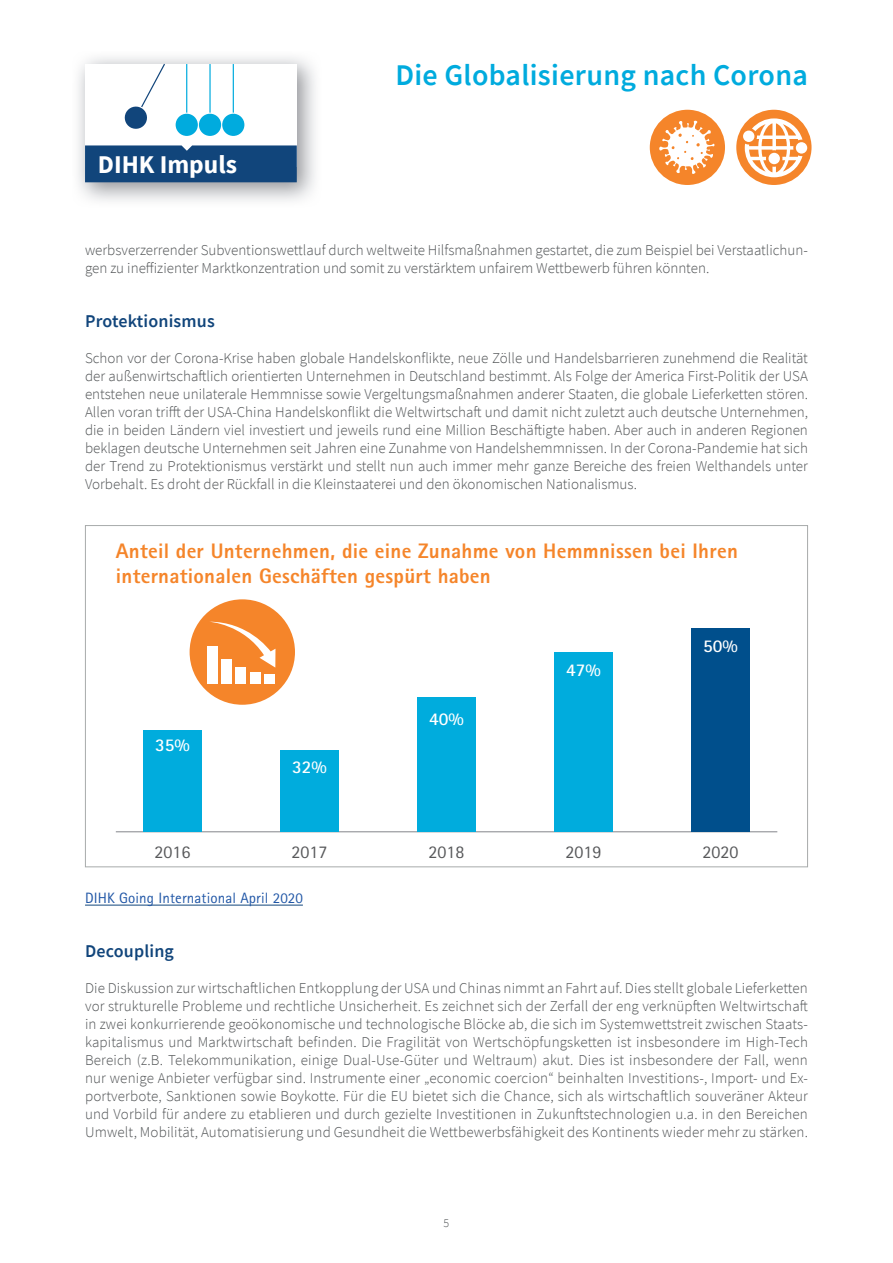
<style>
.page{position:relative;width:893px;height:1263px;background:#fff}
.page>*{position:absolute;margin:0;border:0;box-sizing:border-box;transform-origin:0 0}
.t1{font:600 30px "Source Sans Pro";letter-spacing:.01em;color:#00abde}
.t2{font:700 25.5px "Source Sans Pro";color:#fff}
.t3{font:800 21px/25.2px "Agfa Rotis Sans Serif";letter-spacing:.01em;color:#f5852a}
.t4{font:600 18px "Source Sans Pro";letter-spacing:.01em;color:#11457b}
.t5{font:18px "Agfa Rotis Sans Serif";color:#57585a}
.t6{font:700 18px "Agfa Rotis Sans Serif";letter-spacing:-.005em;color:#fff}
.t7{font:300 15px/18px "Source Sans Pro";color:#4f5254;text-align:justify}
.t8{font:15px "Agfa Rotis Sans Serif";letter-spacing:.01em;color:#2056a6}
.t9{font:300 12px "Source Sans Pro";color:#4f5254}
</style>
<div class="page">
<div style="left:650px;top:110px;width:75px;height:75px;background:#f5852a;border-radius:50%"></div>
<svg style="left:659px;top:121px;width:55px;height:53px"></svg>
<div style="left:736px;top:110px;width:75px;height:75px;background:#f5852a;border-radius:50%"></div>
<div style="left:743px;top:131px;width:11px;height:11px;background:#fff;border-radius:50%"></div>
<svg style="left:745px;top:118px;width:57px;height:59px"></svg>
<div style="left:768px;top:153px;width:12px;height:11px;background:#fff;border-radius:50%"></div>
<div style="left:796px;top:142px;width:11px;height:12px;background:#fff;border-radius:50%"></div>
<div style="left:85px;top:145px;width:212px;height:37px;background:#11457b"></div>
<svg style="left:176px;top:64px;width:68px;height:72px"></svg>
<svg style="left:124px;top:64px;width:41px;height:65px"></svg>
<hr style="left:85px;top:905px;width:218px;height:1px;background:#11457b">
<hr style="left:116px;top:831px;width:661px;height:1px;background:#a8a9ad">
<div style="left:190px;top:599px;width:105px;height:106px;background:#f5852a;border-radius:50%"></div>
<div style="left:264px;top:674px;width:11px;height:10px;background:#fff"></div>
<div style="left:250px;top:672px;width:11px;height:12px;background:#fff"></div>
<div style="left:236px;top:667px;width:10px;height:17px;background:#fff"></div>
<div style="left:221px;top:660px;width:11px;height:24px;background:#fff"></div>
<div style="left:207px;top:646px;width:11px;height:38px;background:#fff"></div>
<svg style="left:212px;top:622px;width:63px;height:45px"></svg>
<div style="left:691px;top:628px;width:59px;height:204px;background:#004f8c"></div>
<div style="left:554px;top:652px;width:59px;height:180px;background:#00acdd"></div>
<div style="left:417px;top:697px;width:59px;height:135px;background:#00acdd"></div>
<div style="left:280px;top:750px;width:59px;height:82px;background:#00acdd"></div>
<div style="left:143px;top:730px;width:59px;height:102px;background:#00acdd"></div>
<h2 class="t2" style="left:98px;top:147px;width:141px">DIHK Impuls</h2>
<h1 class="t1" style="left:395px;top:55px;width:414px">Die Globalisierung nach Corona</h1>
<p class="t7" style="left:85px;top:241px;width:724px">werbsverzerrender Subventionswettlauf durch weltweite Hilfsmaßnahmen gestartet, die zum Beispiel bei Verstaatlichun&shy;gen zu ineffizienter Marktkonzentration und somit zu verstärktem unfairem Wettbewerb führen könnten.</p>
<p class="t4" style="left:85px;top:309px;width:131px">Protektionismus</p>
<p class="t7" style="left:85px;top:349px;width:724px">Schon vor der Corona-Krise haben globale Handelskonflikte, neue Zölle und Handelsbarrieren zunehmend die Realität der außenwirtschaftlich orientierten Unternehmen in Deutschland bestimmt. Als Folge der America First-Politik der USA entstehen neue unilaterale Hemmnisse sowie Vergeltungsmaßnahmen anderer Staaten, die globale Lieferketten stören.<br>Allen voran trifft der USA-China Handelskonflikt die Weltwirtschaft und damit nicht zuletzt auch deutsche Unternehmen, die in beiden Ländern viel investiert und jeweils rund eine Million Beschäftigte haben. Aber auch in anderen Regionen beklagen deutsche Unternehmen seit Jahren eine Zunahme von Handelshemmnissen. In der Corona-Pandemie hat sich der Trend zu Protektionismus verstärkt und stellt nun auch immer mehr ganze Bereiche des freien Welthandels unter Vorbehalt. Es droht der Rückfall in die Kleinstaaterei und den ökonomischen Nationalismus.</p>
<h3 class="t3" style="left:116px;top:538px;width:624px">Anteil der Unternehmen, die eine Zunahme von Hemmnissen bei Ihren internationalen Geschäften gespürt haben</h3>
<p class="t6" style="left:155px;top:733px;width:36px">35%</p>
<p class="t5" style="left:155px;top:841px;width:37px">2016</p>
<p class="t6" style="left:292px;top:756px;width:36px">32%</p>
<p class="t5" style="left:292px;top:841px;width:37px">2017</p>
<p class="t8" style="left:85px;top:889px;width:219px">DIHK Going International April 2020</p>
<p class="t6" style="left:429px;top:707px;width:36px">40%</p>
<p class="t5" style="left:429px;top:841px;width:37px">2018</p>
<p class="t6" style="left:566px;top:658px;width:36px">47%</p>
<p class="t5" style="left:566px;top:841px;width:37px">2019</p>
<p class="t6" style="left:703px;top:634px;width:36px">50%</p>
<p class="t5" style="left:703px;top:841px;width:37px">2020</p>
<p class="t4" style="left:85px;top:939px;width:90px">Decoupling</p>
<p class="t7" style="left:85px;top:979px;width:724px">Die Diskussion zur wirtschaftlichen Entkopplung der USA und Chinas nimmt an Fahrt auf. Dies stellt globale Lieferketten vor strukturelle Probleme und rechtliche Unsicherheit. Es zeichnet sich der Zerfall der eng verknüpften Weltwirtschaft in zwei konkurrierende geoökonomische und technologische Blöcke ab, die sich im Systemwettstreit zwischen Staats&shy;kapitalismus und Marktwirtschaft befinden. Die Fragilität von Wertschöpfungsketten ist insbesondere im High-Tech Bereich (z.B. Telekommunikation, einige Dual-Use-Güter und Weltraum) akut. Dies ist insbesondere der Fall, wenn nur wenige Anbieter verfügbar sind. Instrumente einer „economic coercion“ beinhalten Investitions-, Import- und Ex&shy;portverbote, Sanktionen sowie Boykotte. Für die EU bietet sich die Chance, sich als wirtschaftlich souveräner Akteur und Vorbild für andere zu etablieren und durch gezielte Investitionen in Zukunftstechnologien u.a. in den Bereichen Umwelt, Mobilität, Automatisierung und Gesundheit die Wettbewerbsfähigkeit des Kontinents wieder mehr zu stärken.</p>
<p class="t9" style="left:444px;top:1216px;width:7px">5</p>
</div>
